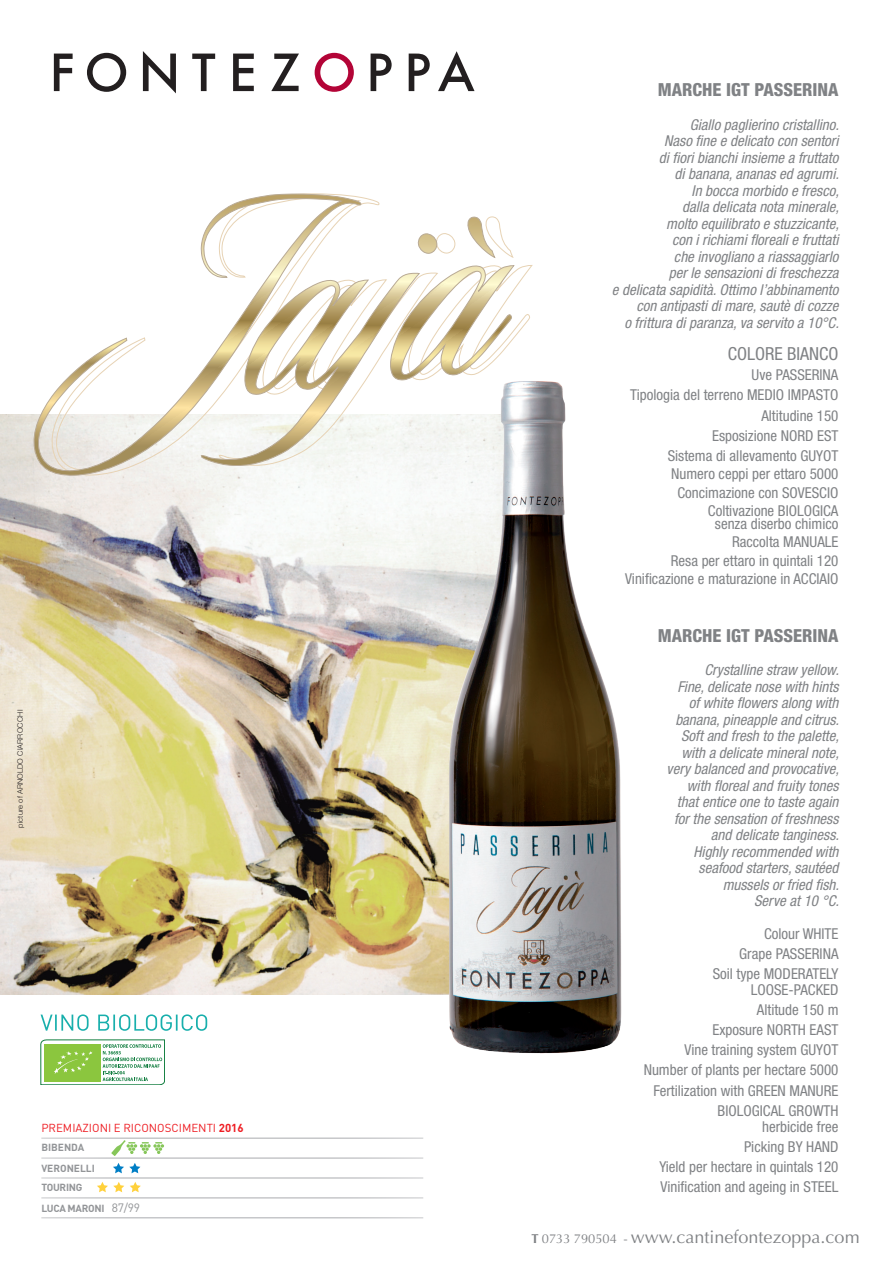
<style>
.page{position:relative;width:893px;height:1263px;background:#fff}
.page>*{position:absolute;margin:0;border:0;box-sizing:border-box;transform-origin:0 0}
.t1{font:18px "Optima";color:#808285}
.t2{font:800 condensed 18px "Helvetica Neue LT";color:#808285}
.t3{font:condensed 18px "Helvetica Neue LT";color:#808285}
.t4{font:italic condensed 15px/16.5px "Helvetica Neue LT";color:#808285;text-align:right}
.t5{font:condensed 15px/20.1px "Helvetica Neue LT";color:#808285;text-align:right}
.t6{font:11.55px "DIN";color:#ee1d23}
.t7{font:700 10.2px/21px "DIN";letter-spacing:-.02em;color:#939598}
.t8{font:700 10.2px/21px "DIN";color:#939598}
.t9{font:300 7.5px "Helvetica Neue LT";letter-spacing:.02em;color:#231f20}
.s1{font-weight:700}
.s2{font-weight:400;font-size:12px}
.s3{font-family:"Optima LT";font-weight:700;font-size:12.9px}
.s4{font-size:12.9px}
</style>
<div class="page">
<img style="left:0;top:415px;width:440px;height:579px">
<img style="left:440px;top:381px;width:182px;height:673px">
<svg style="left:33px;top:194px;width:481px;height:282px"></svg>
<svg style="left:54px;top:54px;width:19px;height:37px"></svg>
<svg style="left:87px;top:53px;width:39px;height:39px"></svg>
<svg style="left:143px;top:51px;width:33px;height:42px"></svg>
<svg style="left:192px;top:54px;width:23px;height:37px"></svg>
<svg style="left:233px;top:54px;width:21px;height:37px"></svg>
<svg style="left:271px;top:54px;width:28px;height:37px"></svg>
<svg style="left:315px;top:53px;width:39px;height:39px"></svg>
<svg style="left:371px;top:54px;width:21px;height:37px"></svg>
<svg style="left:409px;top:54px;width:21px;height:37px"></svg>
<svg style="left:438px;top:51px;width:36px;height:40px"></svg>
<hr style="left:41px;top:1137px;width:382px;height:2px;background:#bcbdc0">
<hr style="left:41px;top:1157px;width:382px;height:2px;background:#bcbdc0">
<hr style="left:41px;top:1177px;width:382px;height:1px;background:#bcbdc0">
<hr style="left:41px;top:1197px;width:382px;height:1px;background:#bcbdc0">
<hr style="left:41px;top:1217px;width:382px;height:1px;background:#bcbdc0">
<svg style="left:111px;top:1140px;width:53px;height:16px"></svg>
<svg style="left:130px;top:1182px;width:11px;height:10px"></svg>
<svg style="left:113px;top:1163px;width:27px;height:10px"></svg>
<svg style="left:97px;top:1182px;width:27px;height:10px"></svg>
<svg style="left:41px;top:1014px;width:166px;height:17px"></svg>
<svg style="left:41px;top:1040px;width:124px;height:45px"></svg>
<p class="t9" style="left:16px;top:828px;width:119px;rotate:-90deg">picture of ARNOLDO CIARROCCHI</p>
<p class="t6" style="left:41px;top:1121px;width:204px">PREMIAZIONI E RICONOSCIMENTI <span class="s1">2016</span></p>
<p class="t8" style="left:41px;top:1136px;width:55px">BIBENDA<br>VERONELLI</p>
<p class="t7" style="left:41px;top:1176px;width:100px">TOURING<br>LUCA MARONI <span class="s2">87/99</span></p>
<p class="t2" style="left:658px;top:79px;width:182px">MARCHE IGT PASSERINA</p>
<p class="t4" style="left:612px;top:116px;width:229px">Giallo paglierino cristallino.<br>Naso fine e delicato con sentori<br>di fiori bianchi insieme a fruttato<br>di banana, ananas ed agrumi.<br>In bocca morbido e fresco,<br>dalla delicata nota minerale,<br>molto equilibrato e stuzzicante,<br>con i richiami floreali e fruttati<br>che invogliano a riassaggiarlo<br>per le sensazioni di freschezza<br>e delicata sapidità. Ottimo l’abbinamento con antipasti di mare, sautè di cozze<br>o frittura di paranza, va servito a 10°C.</p>
<p class="t3" style="left:728px;top:343px;width:112px">COLORE BIANCO</p>
<p class="t5" style="left:630px;top:364px;width:210px">Uve PASSERINA<br>Tipologia del terreno MEDIO IMPASTO<br>Altitudine 150<br>Esposizione NORD EST<br>Sistema di allevamento GUYOT</p>
<p class="t5" style="left:671px;top:465px;width:169px;line-height:18.3px">Numero ceppi per ettaro 5000<br>Concimazione con SOVESCIO<br>Coltivazione BIOLOGICA</p>
<p class="t5" style="left:625px;top:514px;width:215px;line-height:18.3px">senza diserbo chimico<br>Raccolta MANUALE<br>Resa per ettaro in quintali 120<br>Vinificazione e maturazione in ACCIAIO</p>
<p class="t2" style="left:658px;top:625px;width:182px">MARCHE IGT PASSERINA</p>
<p class="t4" style="left:667px;top:662px;width:174px">Crystalline straw yellow.<br>Fine, delicate nose with hints of white flowers along with banana, pineapple and citrus.<br>Soft and fresh to the palette, with a delicate mineral note, very balanced and provocative, with floreal and fruity tones that entice one to taste again for the sensation of freshness and delicate tanginess.<br>Highly recommended with seafood starters, sautéed mussels or fried fish.<br>Serve at 10 °C.</p>
<p class="t5" style="left:713px;top:923px;width:127px">Colour WHITE<br>Grape PASSERINA<br>Soil type MODERATELY</p>
<p class="t5" style="left:644px;top:979px;width:196px">LOOSE-PACKED<br>Altitude 150 m<br>Exposure NORTH EAST<br>Vine training system GUYOT<br>Number of plants per hectare 5000<br>Fertilization with GREEN MANURE<br>BIOLOGICAL GROWTH</p>
<p class="t5" style="left:659px;top:1116px;width:181px">herbicide free<br>Picking BY HAND<br>Yield per hectare in quintals 120<br>Vinification and ageing in STEEL</p>
<p class="t1" style="left:531px;top:1227px;width:330px"><span class="s3">T</span> <span class="s4">0733 790504 -</span> www.cantinefontezoppa.com</p>
</div>
